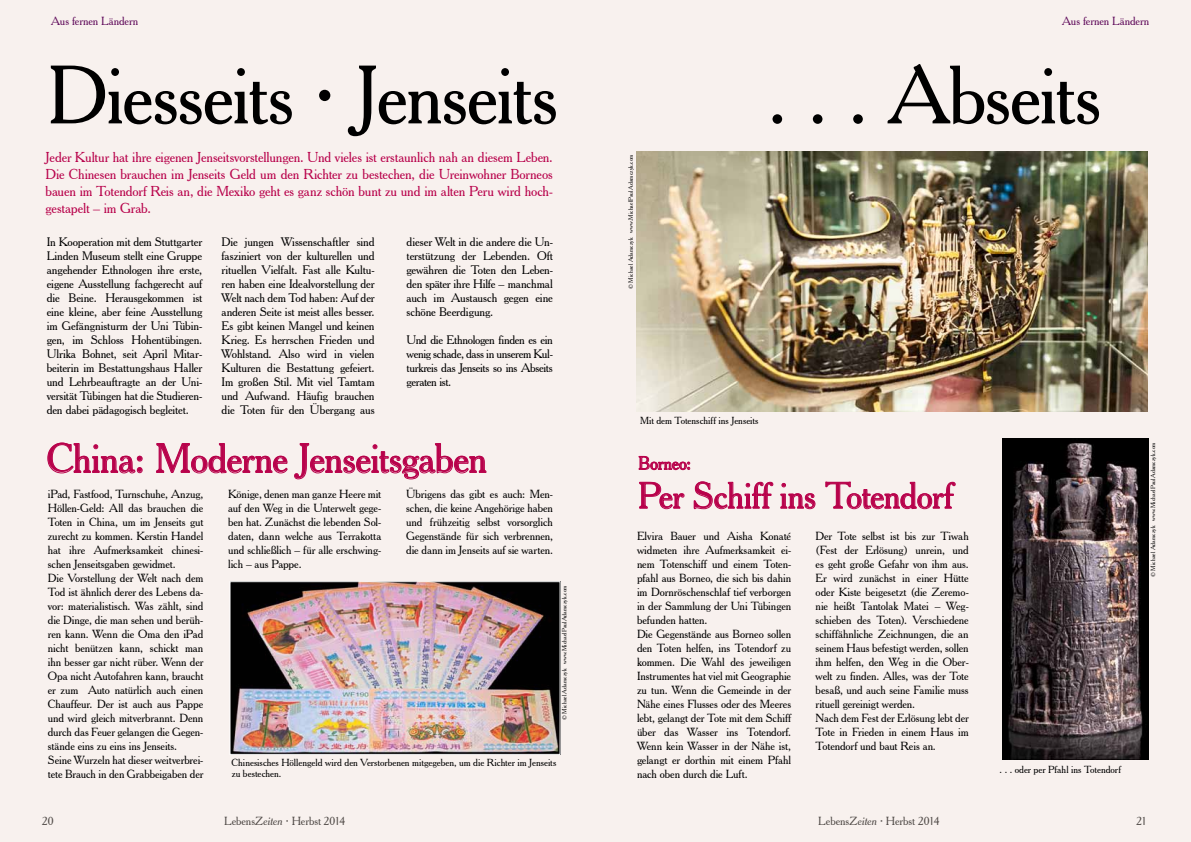
<style>
.page{position:relative;width:1191px;height:842px;background:#f8f1ee}
.page>*{position:absolute;margin:0;border:0;box-sizing:border-box;transform-origin:0 0}
.t1{font:80px "Cheltenham BT";letter-spacing:-.02em;color:#000}
.t2{font:40px "Cheltenham BT";letter-spacing:-.02em;color:#b8024b}
.t3{font:36px "Cheltenham BT";letter-spacing:-.015em;color:#b8024b}
.t4{font:18px "Cheltenham BT";letter-spacing:-.005em;color:#b8024b}
.t5{font:14px/17px "Cheltenham BT";letter-spacing:-.005em;color:#b8024b;text-align:justify}
.t6{font:12px/14px "Cheltenham BT";letter-spacing:-.015em;color:#000;text-align:justify}
.t7{font:11.5px/14px "Cheltenham BT";letter-spacing:-.005em;color:#000}
.t8{font:11.5px "Cheltenham BT";letter-spacing:-.01em;color:#610d5c}
.t9{font:10px/11px "Cheltenham BT";color:#000}
.t10{font:6px "Cheltenham BT";letter-spacing:.015em;color:#000}
.s1{font-style:italic}
</style>
<div class="page">
<img style="left:637px;top:152px;width:510px;height:259px">
<img style="left:231px;top:583px;width:327px;height:170px">
<div style="left:229px;top:581px;width:331px;height:174px;border:1px solid #fff"></div>
<img style="left:1002px;top:438px;width:146px;height:322px">
<svg style="left:47px;top:443px;width:96px;height:30px"></svg>
<svg style="left:156px;top:443px;width:132px;height:30px"></svg>
<svg style="left:294px;top:443px;width:192px;height:36px"></svg>
<svg style="left:638px;top:456px;width:52px;height:14px"></svg>
<svg style="left:639px;top:482px;width:45px;height:27px"></svg>
<svg style="left:694px;top:481px;width:79px;height:28px"></svg>
<svg style="left:780px;top:483px;width:35px;height:26px"></svg>
<svg style="left:825px;top:481px;width:130px;height:28px"></svg>
<p class="t8" style="left:51px;top:14px;width:88px">Aus fernen Ländern</p>
<p class="t8" style="left:1062px;top:14px;width:88px">Aus fernen Ländern</p>
<h1 class="t1" style="left:47px;top:46px;width:513px">Diesseits · Jenseits</h1>
<h1 class="t1" style="left:767px;top:46px;width:336px">. . . Abseits</h1>
<p class="t5" style="left:46px;top:149px;width:509px">Jeder Kultur hat ihre eigenen Jenseitsvorstellungen. Und vieles ist erstaunlich nah an diesem Leben.<br>Die Chinesen brauchen im Jenseits Geld um den Richter zu bestechen, die Ureinwohner Borneos bauen im Totendorf Reis an, die Mexiko geht es ganz schön bunt zu und im alten Peru wird hoch&shy;gestapelt – im Grab.</p>
<p class="t10" style="left:627px;top:289px;width:136px;rotate:-90deg">© Michael Adamczyk www.MichaelPaulAdamczyk.com</p>
<p class="t6" style="left:47px;top:235px;width:157px">In Kooperation mit dem Stuttgarter Linden Museum stellt eine Gruppe angehender Ethnologen ihre erste, eigene Ausstellung fachgerecht auf die Beine. Herausgekommen ist eine kleine, aber feine Ausstellung im Gefängnisturm der Uni Tübin&shy;gen, im Schloss Hohentübingen.<br>Ulrika Bohnet, seit April Mitar&shy;beiterin im Bestattungshaus Haller und Lehrbeauftragte an der Uni&shy;versität Tübingen hat die Studieren&shy;den dabei pädagogisch begleitet.</p>
<p class="t6" style="left:221px;top:235px;width:155px">Die jungen Wissenschaftler sind fasziniert von der kulturellen und rituellen Vielfalt. Fast alle Kultu&shy;ren haben eine Idealvorstellung der Welt nach dem Tod haben: Auf der anderen Seite ist meist alles besser.<br>Es gibt keinen Mangel und keinen Krieg. Es herrschen Frieden und Wohlstand. Also wird in vielen Kulturen die Bestattung gefeiert.<br>Im großen Stil. Mit viel Tamtam und Aufwand. Häufig brauchen die Toten für den Übergang aus</p>
<p class="t6" style="left:406px;top:235px;width:148px">dieser Welt in die andere die Un&shy;terstützung der Lebenden. Oft gewähren die Toten den Leben&shy;den später ihre Hilfe – manchmal auch im Austausch gegen eine schöne Beerdigung.</p>
<p class="t6" style="left:406px;top:333px;width:148px">Und die Ethnologen finden es ein wenig schade, dass in unserem Kul&shy;turkreis das Jenseits so ins Abseits geraten ist.</p>
<p class="t9" style="left:640px;top:415px;width:120px">Mit dem Totenschiff ins Jenseits</p>
<h2 class="t2" style="left:47px;top:434px;width:442px">China: Moderne Jenseitsgaben</h2>
<p class="t7" style="left:48px;top:487px;width:157px">iPad, Fastfood, Turnschuhe, Anzug, Höllen-Geld: All das brauchen die Toten in China, um im Jenseits gut zurecht zu kommen. Kerstin Handel hat ihre Aufmerksamkeit chinesi&shy;schen Jenseitsgaben gewidmet.<br>Die Vorstellung der Welt nach dem Tod ist ähnlich derer des Lebens da&shy;vor: materialistisch. Was zählt, sind die Dinge, die man sehen und berüh&shy;ren kann. Wenn die Oma den iPad nicht benützen kann, schickt man ihn besser gar nicht rüber. Wenn der Opa nicht Autofahren kann, braucht er zum Auto natürlich auch einen Chauffeur. Der ist auch aus Pappe und wird gleich mitverbrannt. Denn durch das Feuer gelangen die Gegen&shy;stände eins zu eins ins Jenseits.<br>Seine Wurzeln hat dieser weitverbrei&shy;tete Brauch in den Grabbeigaben der</p>
<p class="t7" style="left:228px;top:487px;width:155px;text-align:justify">Könige, denen man ganze Heere mit auf den Weg in die Unterwelt gege&shy;ben hat. Zunächst die lebenden Sol&shy;daten, dann welche aus Terrakotta und schließlich – für alle erschwing&shy;lich – aus Pappe.</p>
<p class="t7" style="left:406px;top:487px;width:148px;text-align:justify">Übrigens das gibt es auch: Men&shy;schen, die keine Angehörige haben und frühzeitig selbst vorsorglich Gegenstände für sich verbrennen, die dann im Jenseits auf sie warten.</p>
<p class="t10" style="left:561px;top:720px;width:136px;rotate:-90deg">© Michael Adamczyk www.MichaelPaulAdamczyk.com</p>
<p class="t9" style="left:231px;top:757px;width:326px">Chinesisches Höllengeld wird den Verstorbenen mitgegeben, um die Richter im Jenseits zu bestechen.</p>
<h3 class="t4" style="left:638px;top:452px;width:54px">Borneo:</h3>
<h3 class="t3" style="left:638px;top:474px;width:316px">Per Schiff ins Totendorf</h3>
<p class="t7" style="left:637px;top:529px;width:156px">Elvira Bauer und Aisha Konaté widmeten ihre Aufmerksamkeit ei&shy;nem Totenschiff und einem Toten&shy;pfahl aus Borneo, die sich bis dahin im Dornröschenschlaf tief verborgen in der Sammlung der Uni Tübingen befunden hatten.<br>Die Gegenstände aus Borneo sollen den Toten helfen, ins Totendorf zu kommen. Die Wahl des jeweiligen<br>Instrumentes hat viel mit Geographie zu tun. Wenn die Gemeinde in der<br>Nähe eines Flusses oder des Meeres lebt, gelangt der Tote mit dem Schiff über das Wasser ins Totendorf.<br>Wenn kein Wasser in der Nähe ist, gelangt er dorthin mit einem Pfahl nach oben durch die Luft.</p>
<p class="t7" style="left:815px;top:529px;width:155px">Der Tote selbst ist bis zur Tiwah (Fest der Erlösung) unrein, und es geht große Gefahr von ihm aus.<br>Er wird zunächst in einer Hütte oder Kiste beigesetzt (die Zeremo&shy;nie heißt Tantolak Matei – Weg&shy;schieben des Toten). Verschiedene schiffähnliche Zeichnungen, die an seinem Haus befestigt werden, sollen ihm helfen, den Weg in die Ober&shy;welt zu finden. Alles, was der Tote besaß, und auch seine Familie muss rituell gereinigt werden.<br>Nach dem Fest der Erlösung lebt der<br>Tote in Frieden in einem Haus im<br>Totendorf und baut Reis an.</p>
<p class="t9" style="left:999px;top:764px;width:123px">. . . oder per Pfahl ins Totendorf</p>
<p class="t10" style="left:1149px;top:577px;width:136px;rotate:-90deg">© Michael Adamczyk www.MichaelPaulAdamczyk.com</p>
<p class="t7" style="left:42px;top:814px;width:13px">20</p>
<p class="t7" style="left:224px;top:814px;width:123px">Lebens<span class="s1">Zeiten</span> ∙ Herbst 2014</p>
<p class="t7" style="left:818px;top:814px;width:123px">Lebens<span class="s1">Zeiten</span> ∙ Herbst 2014</p>
<p class="t7" style="left:1136px;top:814px;width:12px">21</p>
</div>
